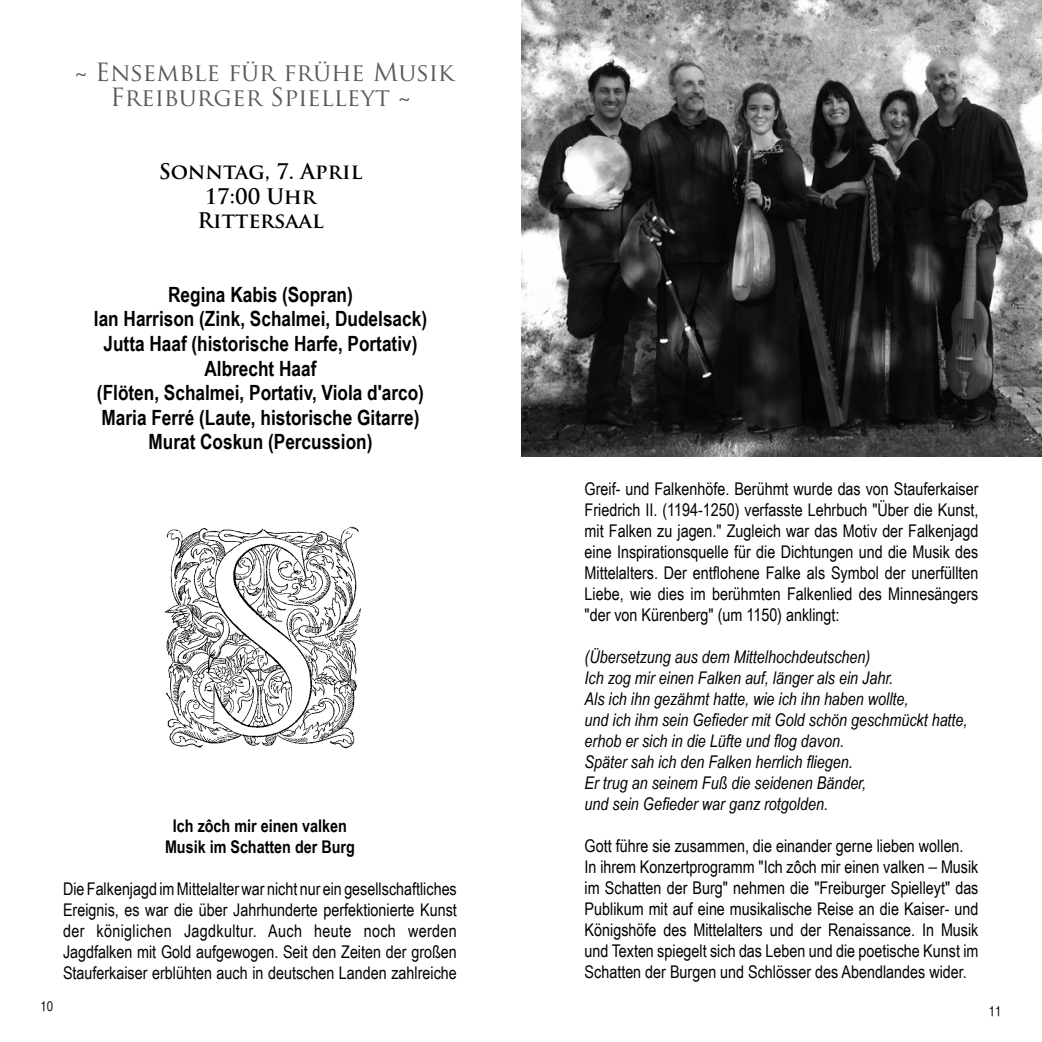
<style>
.page{position:relative;width:1042px;height:1042px;background:#fff}
.page>*{position:absolute;margin:0;border:0;box-sizing:border-box;transform-origin:0 0}
.t1{font:24.5px/24.5px "Trajan Pro";color:#58595b;text-align:center}
.t2{font:700 21px/24.5px "Arial Narrow";color:#000;text-align:center}
.t3{font:700 21px/24.5px "Trajan Pro";color:#000;text-align:center}
.t4{font:17.5px/21px "Arial Narrow";color:#000;text-align:justify}
.t5{font:italic 17.5px/21px "Arial Narrow";color:#000}
.t6{font:700 17.5px/21px "Arial Narrow";color:#000;text-align:center}
.t7{font:14px "Helvetica CY Plain";color:#000}
.s1{font-family:"Helvetica Neue";font-weight:300}
</style>
<div class="page">
<img style="left:164px;top:526px;width:197px;height:223px">
<img style="left:521px;top:0;width:521px;height:456px">
<h1 class="t1" style="left:75px;top:60px;width:381px">~ Ensemble für frühe Musik<br>Freiburger Spielleyt ~</h1>
<p class="t3" style="left:159px;top:160px;width:205px">Sonntag, 7. April<br>17:00 Uhr<br>Rittersaal</p>
<p class="t2" style="left:94px;top:281px;width:335px">Regina Kabis (Sopran)<br>Ian Harrison (Zink, Schalmei, Dudelsack)<br>Jutta Haaf (historische Harfe, Portativ)<br>Albrecht Haaf<br>(Flöten, Schalmei, Portativ, Viola d'arco)<br>Maria Ferré (Laute, historische Gitarre)<br>Murat Coskun (Percussion)</p>
<p class="t6" style="left:165px;top:814px;width:191px">Ich zôch mir einen valken<br>Musik im Schatten der Burg</p>
<p class="t4" style="left:63px;top:877px;width:395px">Die Falkenjagd im Mittelalter war nicht nur ein gesellschaftliches Ereignis, es war die über Jahrhunderte perfektionierte Kunst der königlichen Jagdkultur. Auch heute noch werden Jagdfalken mit Gold aufgewogen. Seit den Zeiten der großen Stauferkaiser erblühten auch in deutschen Landen zahlreiche</p>
<p class="t4" style="left:584px;top:478px;width:395px">Greif- und Falkenhöfe. Berühmt wurde das von Stauferkaiser Friedrich II. (1194-1250) verfasste Lehrbuch "Über die Kunst, mit Falken zu jagen." Zugleich war das Motiv der Falkenjagd eine Inspirationsquelle für die Dichtungen und die Musik des Mittelalters. Der entflohene Falke als Symbol der unerfüllten Liebe, wie dies im berühmten Falkenlied des Minnesängers "der von Kürenberg" (um 1150) anklingt:</p>
<p class="t5" style="left:584px;top:646px;width:384px">(Übersetzung aus dem Mittelhochdeutschen)<br>Ich zog mir einen Falken auf, länger als ein Jahr.<br>Als ich ihn gezähmt hatte, wie ich ihn haben wollte,<br>und ich ihm sein Gefieder mit Gold schön geschmückt hatte, erhob er sich in die Lüfte und flog davon.<br>Später sah ich den Falken herrlich fliegen.<br>Er trug an seinem Fuß die seidenen Bänder,<br>und sein Gefieder war ganz rotgolden.</p>
<p class="t4" style="left:584px;top:835px;width:395px;text-align:left">Gott führe sie zusammen, die einander gerne lieben wollen.<br>In ihrem Konzertprogramm "Ich zôch mir einen valken <span class="s1">–</span> Musik im Schatten der Burg" nehmen die "Freiburger Spielleyt" das Publikum mit auf eine musikalische Reise an die Kaiser- und Königshöfe des Mittelalters und der Renaissance. In Musik und Texten spiegelt sich das Leben und die poetische Kunst im Schatten der Burgen und Schlösser des Abendlandes wider.</p>
<p class="t7" style="left:40px;top:997px;width:14px">10</p>
<p class="t7" style="left:989px;top:1003px;width:14px">11</p>
</div>
